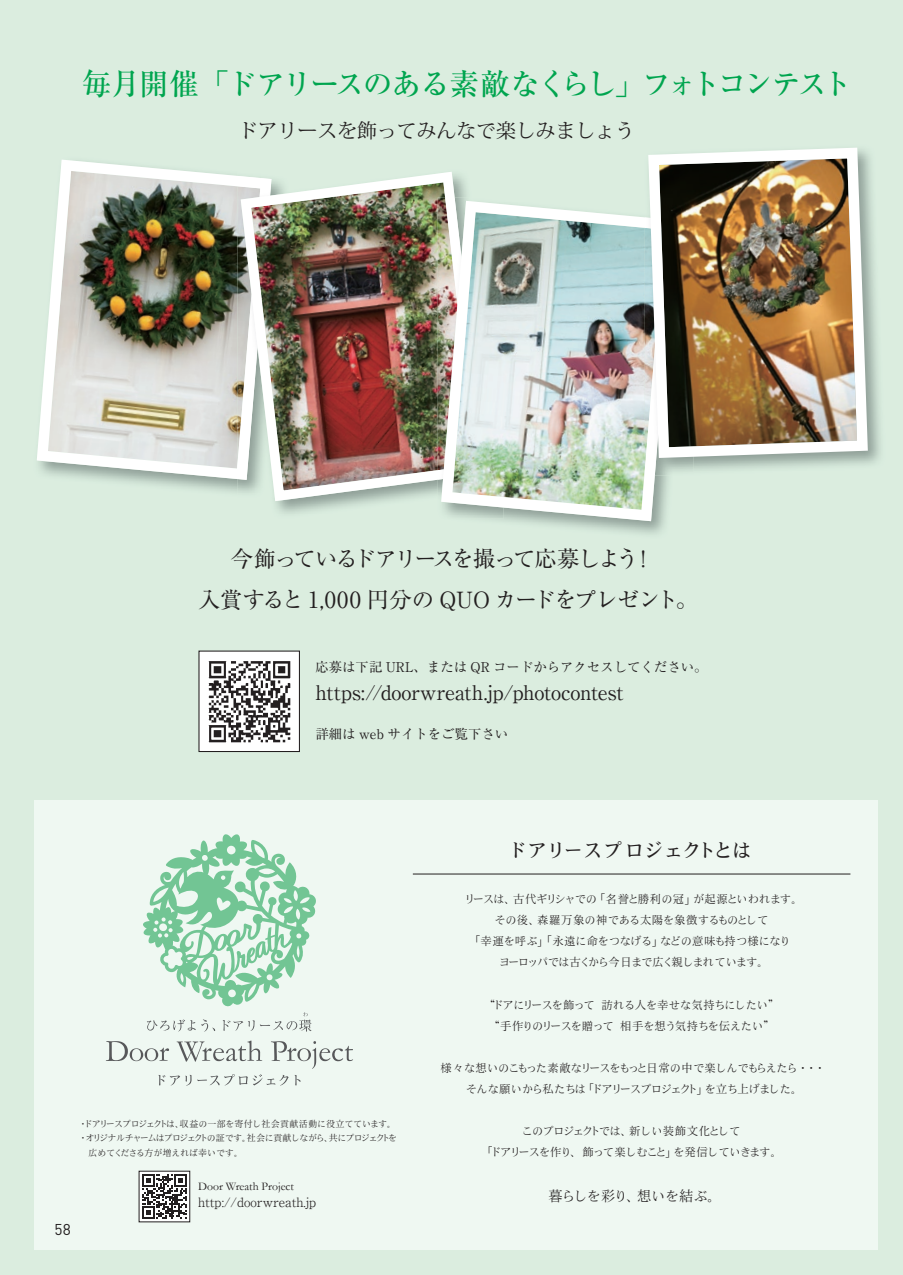
<style>
.page{position:relative;width:903px;height:1275px;background:#dbeddf}
.page>*{position:absolute;margin:0;border:0;box-sizing:border-box;transform-origin:0 0}
.t1{font:500 29.75px "Ryumin Pro";letter-spacing:-.08em;color:#00a54f}
.t2{font:22.4px/40.9px "Ryumin Pro";letter-spacing:-.055em;color:#231f20;text-align:center}
.t3{font:20.12px "Ryumin Pro";letter-spacing:-.015em;color:#231f20}
.t4{font:19.78px "Koz Min Pro";color:#231f20}
.t5{font:18.9px "DF Mincho P W5 WING RKSJ H";letter-spacing:.175em;color:#231f20}
.t6{font:15.58px "DINOT";color:#231f20}
.t7{font:14.17px "DF Mincho P W3 WING RKSJ H";letter-spacing:.05em;color:#231f20}
.t8{font:13.47px "Ryumin Pro";color:#231f20}
.t9{font:300 12.78px "Ryumin Pro";color:#231f20}
.t10{font:11.72px "Garamond";color:#231f20}
.t11{font:11.38px/21.2px "DF Mincho P W3 WING RKSJ H";letter-spacing:.05em;color:#231f20;text-align:center}
.t12{font:8.92px/14.5px "DF Mincho P W3 WING RKSJ H";letter-spacing:.05em;color:#231f20}
</style>
<div class="page">
<div style="left:34px;top:800px;width:844px;height:449px;background:#eff8f2"></div>
<div style="left:139px;top:1171px;width:51px;height:51px;background:#fff"></div>
<hr style="left:413px;top:874px;width:437px;height:1px;background:#231f20">
<svg style="left:142px;top:1174px;width:45px;height:45px"></svg>
<svg style="left:106px;top:1041px;width:247px;height:45px"></svg>
<svg style="left:143px;top:834px;width:173px;height:198px"></svg>
<img style="left:62px;top:159px;width:175px;height:334px">
<img style="left:37px;top:160px;width:200px;height:320px">
<img style="left:237px;top:176px;width:4px;height:304px">
<img style="left:241px;top:172px;width:229px;height:329px">
<img style="left:438px;top:197px;width:23px;height:283px">
<img style="left:441px;top:201px;width:231px;height:320px">
<img style="left:645px;top:463px;width:31px;height:13px">
<img style="left:643px;top:146px;width:230px;height:317px">
<img style="left:200px;top:653px;width:98px;height:97px">
<div style="left:198px;top:651px;width:102px;height:101px;border:1px solid #231f20"></div>
<h1 class="t1" style="left:82px;top:61px;width:771px">毎月開催「ドアリースのある素敵なくらし」フォトコンテスト</h1>
<h3 class="t4" style="left:238px;top:116px;width:398px">ドアリースを飾ってみんなで楽しみましょう</h3>
<h2 class="t2" style="left:198px;top:536px;width:502px">今飾っているドアリースを撮って応募しよう！<br>入賞すると 1,000 円分の QUO カードをプレゼント。</h2>
<p class="t8" style="left:315px;top:656px;width:394px">応募は下記 URL、または QR コードからアクセスしてください。</p>
<h3 class="t3" style="left:315px;top:676px;width:309px">https://doorwreath.jp/photocontest</h3>
<p class="t8" style="left:315px;top:723px;width:194px">詳細は web サイトをご覧下さい</p>
<h3 class="t6" style="left:55px;top:1220px;width:18px">58</h3>
<p class="t12" style="left:81px;top:1116px;width:317px">・ドアリースプロジェクトは、収益の一部を寄付し社会貢献活動に役立てています。・オリジナルチャームはプロジェクトの証です。社会に貢献しながら、共にプロジェクトを　広めてくださる方が増えれば幸いです。</p>
<p class="t10" style="left:198px;top:1178px;width:97px">Door Wreath Project</p>
<p class="t9" style="left:198px;top:1192px;width:120px">http://doorwreath.jp</p>
<h3 class="t5" style="left:513px;top:841px;width:239px">ドアリースプロジェクトとは</h3>
<p class="t11" style="left:466px;top:888px;width:332px">リースは、古代ギリシャでの「名誉と勝利の冠」が起源といわれます。その後、森羅万象の神である太陽を象徴するものとして<br>「幸運を呼ぶ」「永遠に命をつなげる」などの意味も持つ様になり<br>ヨーロッパでは古くから今日まで広く親しまれています。</p>
<p class="t11" style="left:489px;top:994px;width:286px">“ドアにリースを飾って　訪れる人を幸せな気持ちにしたい” “手作りのリースを贈って　相手を想う気持ちを伝えたい”</p>
<p class="t11" style="left:441px;top:1057px;width:384px">様々な想いのこもった素敵なリースをもっと日常の中で楽しんでもらえたら・・・そんな願いから私たちは「ドアリースプロジェクト」を立ち上げました。</p>
<p class="t11" style="left:487px;top:1120px;width:291px">このプロジェクトでは、新しい装飾文化として<br>「ドアリースを作り、飾って楽しむこと」を発信していきます。</p>
<p class="t7" style="left:549px;top:1189px;width:167px">暮らしを彩り、想いを結ぶ。</p>
</div>
